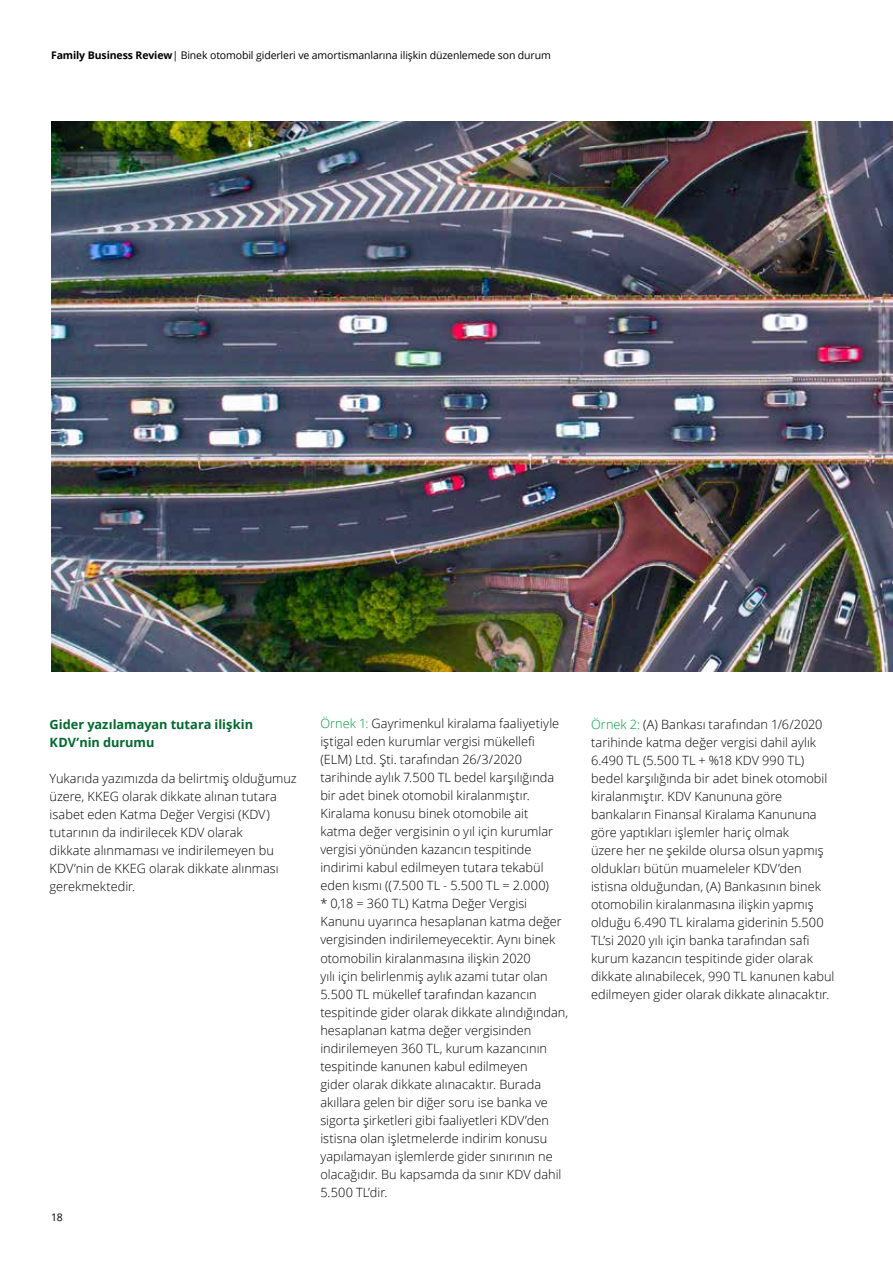
<style>
.page{position:relative;width:893px;height:1263px;background:#fff}
.page>*{position:absolute;margin:0;border:0;box-sizing:border-box;transform-origin:0 0}
.t1{font:300 12.75px/18px "Open Sans";color:#000}
.t2{font:700 12.75px/18px "Open Sans";color:#00692e}
.t3{font:10.5px "Open Sans";letter-spacing:-.01em;color:#000}
.s1{font-weight:700}
.s2{color:#009b3c}
</style>
<div class="page">
<img style="left:51px;top:121px;width:842px;height:551px">
<p class="t3" style="left:51px;top:48px;width:501px"><span class="s1">Family Business Review</span>| Binek otomobil giderleri ve amortismanlarına ilişkin düzenlemede son durum</p>
<p class="t2" style="left:50px;top:715px;width:205px">Gider yazılamayan tutara ilişkin<br>KDV’nin durumu</p>
<p class="t1" style="left:50px;top:769px;width:249px">Yukarıda yazımızda da belirtmiş olduğumuz üzere, KKEG olarak dikkate alınan tutara isabet eden Katma Değer Vergisi (KDV) tutarının da indirilecek KDV olarak<br>dikkate alınmaması ve indirilemeyen bu KDV’nin de KKEG olarak dikkate alınması gerekmektedir.</p>
<p class="t3" style="left:51px;top:1210px;width:13px">18</p>
<p class="t1" style="left:320px;top:714px;width:249px"><span class="s2">Örnek 1:</span> Gayrimenkul kiralama faaliyetiyle iştigal eden kurumlar vergisi mükellefi (ELM) Ltd. Şti. tarafından 26/3/2020 tarihinde aylık 7.500 TL bedel karşılığında bir adet binek otomobil kiralanmıştır.<br>Kiralama konusu binek otomobile ait<br>katma değer vergisinin o yıl için kurumlar vergisi yönünden kazancın tespitinde indirimi kabul edilmeyen tutara tekabül eden kısmı ((7.500 TL - 5.500 TL = 2.000)<br>* 0,18 = 360 TL) Katma Değer Vergisi Kanunu uyarınca hesaplanan katma değer vergisinden indirilemeyecektir. Aynı binek otomobilin kiralanmasına ilişkin 2020<br>yılı için belirlenmiş aylık azami tutar olan 5.500 TL mükellef tarafından kazancın tespitinde gider olarak dikkate alındığından, hesaplanan katma değer vergisinden indirilemeyen 360 TL, kurum kazancının tespitinde kanunen kabul edilmeyen<br>gider olarak dikkate alınacaktır. Burada akıllara gelen bir diğer soru ise banka ve sigorta şirketleri gibi faaliyetleri KDV’den istisna olan işletmelerde indirim konusu yapılamayan işlemlerde gider sınırının ne olacağıdır. Bu kapsamda da sınır KDV dahil 5.500 TL’dir.</p>
<p class="t1" style="left:591px;top:714px;width:245px"><span class="s2">Örnek 2:</span> (A) Bankası tarafından 1/6/2020 tarihinde katma değer vergisi dahil aylık 6.490 TL (5.500 TL + %18 KDV 990 TL) bedel karşılığında bir adet binek otomobil kiralanmıştır. KDV Kanununa göre bankaların Finansal Kiralama Kanununa göre yaptıkları işlemler hariç olmak<br>üzere her ne şekilde olursa olsun yapmış oldukları bütün muameleler KDV’den istisna olduğundan, (A) Bankasının binek otomobilin kiralanmasına ilişkin yapmış olduğu 6.490 TL kiralama giderinin 5.500<br>TL’si 2020 yılı için banka tarafından safi kurum kazancın tespitinde gider olarak dikkate alınabilecek, 990 TL kanunen kabul edilmeyen gider olarak dikkate alınacaktır.</p>
</div>
